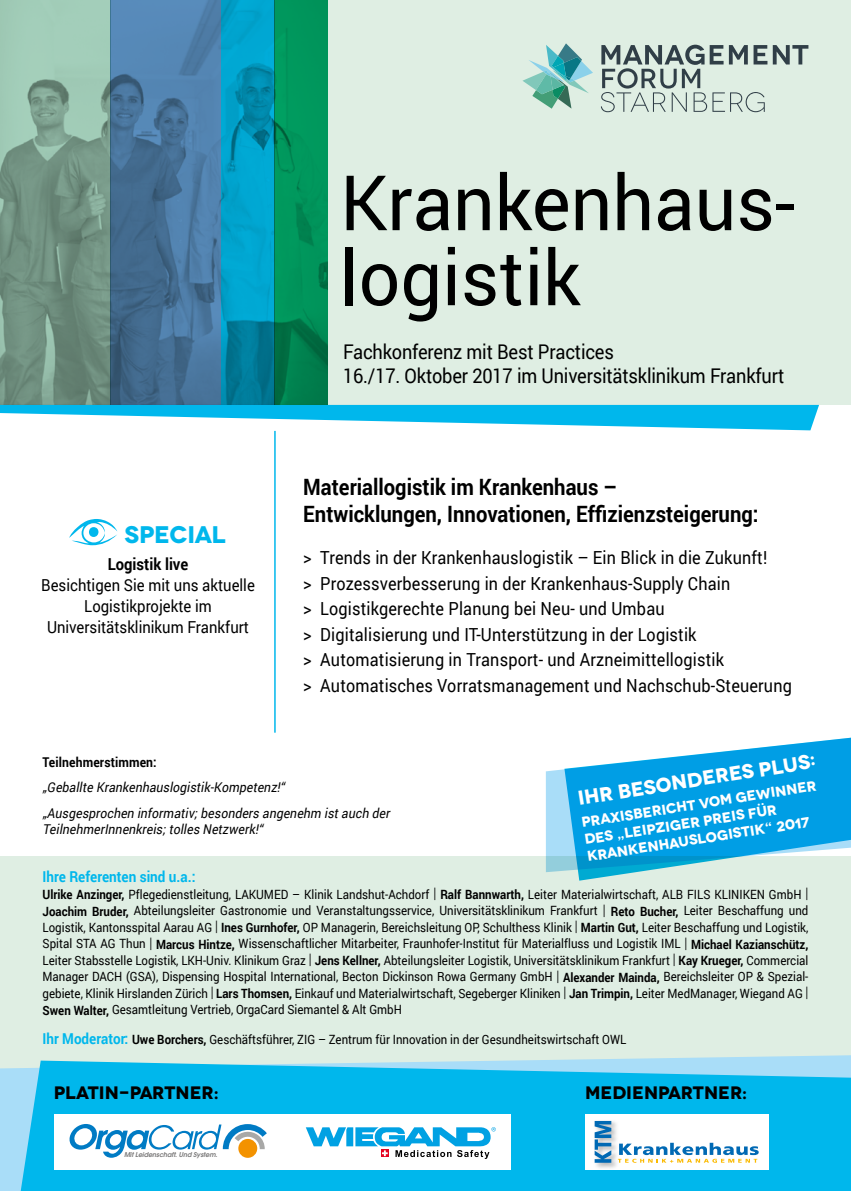
<style>
.page{position:relative;width:851px;height:1191px;background:#fff}
.page>*{position:absolute;margin:0;border:0;box-sizing:border-box;transform-origin:0 0}
.t1{font:76.5px/75px "Roboto";color:#000;scale:.96 1}
.t2{font:700 24px "Novecentowide";letter-spacing:-.02em;color:#00b7ec}
.t3{font:700 22.5px/27px "Roboto";color:#000;scale:.9 1}
.t4{font:20.25px/24px "Roboto";letter-spacing:-.01em;color:#000;scale:.9 1}
.t5{font:700 20.1px "Novecentowide";color:#fff}
.t6{font:18px/25.5px "Roboto";letter-spacing:.01em;color:#000;scale:.9 1}
.t7{font:700 18px "Novecentowide";color:#000}
.t8{font:16.5px/21px "Roboto";color:#000;text-align:center;scale:.9 1}
.t9{font:700 16.5px "Roboto";color:#000;scale:.9 1}
.t10{font:700 15px "Roboto";color:#00b7ec;scale:.9 1}
.t11{font:700 14.25px/17.2px "Novecentowide";color:#fff}
.t12{font:italic 13.5px/25.5px "Roboto";color:#000;scale:.9 1}
.t13{font:700 13.5px "Roboto";letter-spacing:.01em;color:#000;scale:.9 1}
.t14{font:12.75px/16.5px "Roboto";color:#000;text-align:justify;scale:.9 1}
.t15{font:italic 600 6.6px "Avant Garde LT";color:#7c7b7b}
.s1{font-weight:700}
.s2{font-family:"Novecentowide";font-size:14.7px}
.s3{font-weight:700;font-size:15px;color:#00b7ec}
</style>
<div class="page">
<div style="left:0;top:856px;width:850px;height:232px;background:#dfeee3"></div>
<div style="left:0;top:0;width:850px;height:405px;background:#dfeee3"></div>
<svg style="left:111px;top:0;width:110px;height:405px;background:#49759c"></svg>
<svg style="left:221px;top:0;width:53px;height:405px;background:#0098bf"></svg>
<svg style="left:0;top:0;width:111px;height:405px;background:#7ea190"></svg>
<svg style="left:274px;top:0;width:53px;height:405px;background:#008e57"></svg>
<svg style="left:0;top:405px;width:819px;height:25px"></svg>
<svg style="left:0;top:1055px;width:850px;height:136px"></svg>
<svg style="left:21px;top:1060px;width:829px;height:131px;background:#17bced"></svg>
<svg style="left:601px;top:45px;width:207px;height:67px"></svg>
<svg style="left:522px;top:43px;width:71px;height:66px"></svg>
<hr style="left:274px;top:431px;width:2px;height:301px;background:#00b7ec">
<svg style="left:69px;top:519px;width:48px;height:26px"></svg>
<div style="left:266px;top:1114px;width:244px;height:55px;background:#fff"></div>
<svg style="left:306px;top:1127px;width:189px;height:31px"></svg>
<svg style="left:545px;top:769px;width:19px;height:104px;background:#abdcf3"></svg>
<svg style="left:564px;top:737px;width:286px;height:144px;fill:#009ee5"></svg>
<div style="left:54px;top:1114px;width:228px;height:55px;background:#fff"></div>
<svg style="left:69px;top:1124px;width:198px;height:33px"></svg>
<div style="left:585px;top:1114px;width:183px;height:55px;background:#fff"></div>
<div style="left:593px;top:1119px;width:25px;height:51px;background:#000;opacity:.3"></div>
<svg style="left:594px;top:1121px;width:17px;height:41px"></svg>
<svg style="left:617px;top:1142px;width:141px;height:20px"></svg>
<h1 class="t1" style="left:340px;top:162px;width:475px">Krankenhaus&shy;logistik</h1>
<h2 class="t2" style="left:124px;top:519px;width:103px">SPECIAL</h2>
<p class="t9" style="left:108px;top:552px;width:91px">Logistik live</p>
<p class="t8" style="left:41px;top:573px;width:239px">Besichtigen Sie mit uns aktuelle<br>Logistikprojekte im<br>Universitätsklinikum Frankfurt</p>
<h3 class="t4" style="left:343px;top:339px;width:491px">Fachkonferenz mit Best Practices<br>16./17. Oktober 2017 im Universitätsklinikum Frankfurt</h3>
<h3 class="t3" style="left:303px;top:473px;width:507px">Materiallogistik im Krankenhaus –<br>Entwicklungen, Innovationen, Effizienzsteigerung:</h3>
<p class="t6" style="left:303px;top:544px;width:544px">&gt; Trends in der Krankenhauslogistik – Ein Blick in die Zukunft!<br>&gt; Prozessverbesserung in der Krankenhaus-Supply Chain<br>&gt; Logistikgerechte Planung bei Neu- und Umbau<br>&gt; Digitalisierung und IT-Unterstützung in der Logistik<br>&gt; Automatisierung in Transport- und Arzneimittellogistik<br>&gt; Automatisches Vorratsmanagement und Nachschub-Steuerung</p>
<p class="t13" style="left:43px;top:752px;width:128px">Teilnehmerstimmen:</p>
<p class="t12" style="left:43px;top:774px;width:390px">„Geballte Krankenhauslogistik-Kompetenz!“<br>„Ausgesprochen informativ;besonders angenehm istauch der</p>
<p class="t12" style="left:43px;top:816px;width:250px">TeilnehmerInnenkreis;tolles Netzwerk!“</p>
<h3 class="t5" style="left:576px;top:785px;width:242px;rotate:-9deg">IHR BESONDERES PLUS:</h3>
<p class="t11" style="left:580px;top:814px;width:239px;rotate:-9deg">PRAXISBERICHT VOM GEWINNER<br>DES „LEIPZIGER PREIS FÜR<br>KRANKENHAUSLOGISTIK“ 2017</p>
<p class="t10" style="left:43px;top:866px;width:171px">Ihre Referenten sind u.a.:</p>
<p class="t14" style="left:43px;top:885px;width:852px"><span class="s1">Ulrike Anzinger,</span> Pflegedienstleitung, LAKUMED – Klinik Landshut-Achdorf <span class="s2">|</span> <span class="s1">Ralf Bannwarth,</span> Leiter Materialwirtschaft, ALB FILS KLINIKEN GmbH <span class="s2">| </span><span class="s1">Joachim Bruder,</span> Abteilungsleiter Gastronomie und Veranstaltungsservice, Universitätsklinikum Frankfurt <span class="s2">|</span> <span class="s1">Reto Bucher,</span> Leiter Beschaffung und Logistik, Kantonsspital Aarau AG <span class="s2">|</span> <span class="s1">Ines Gurnhofer,</span> OP Managerin, Bereichsleitung OP, Schulthess Klinik <span class="s2">|</span> <span class="s1">Martin Gut,</span> Leiter Beschaffung und Logistik, Spital STA AG Thun <span class="s2">|</span> <span class="s1">Marcus Hintze,</span> Wissenschaftlicher Mitarbeiter, Fraunhofer-Institut für Materialfluss und Logistik IML <span class="s2">|</span> <span class="s1">Michael Kazianschütz, </span>Leiter Stabsstelle Logistik, LKH-Univ. Klinikum Graz <span class="s2">|</span> <span class="s1">Jens Kellner,</span> Abteilungsleiter Logistik, Universitätsklinikum Frankfurt <span class="s2">|</span> <span class="s1">Kay Krueger,</span> Commercial Manager DACH (GSA), Dispensing Hospital International, Becton Dickinson Rowa Germany GmbH <span class="s2">|</span> <span class="s1">Alexander Mainda,</span> Bereichsleiter OP &amp; Spezial&shy;gebiete, Klinik Hirslanden Zürich <span class="s2">|</span> <span class="s1">Lars Thomsen,</span> Einkauf und Materialwirtschaft, Segeberger Kliniken <span class="s2">|</span> <span class="s1">Jan Trimpin,</span> Leiter MedManager, Wiegand AG <span class="s2">| </span><span class="s1">Swen Walter,</span> Gesamtleitung Vertrieb, OrgaCard Siemantel &amp; Alt GmbH</p>
<p class="t14" style="left:43px;top:1031px;width:650px"><span class="s3">Ihr Moderator:</span> <span class="s1">Uwe Borchers,</span> Geschäftsführer, ZIG – Zentrum für Innovation in der Gesundheitswirtschaft OWL</p>
<h3 class="t7" style="left:54px;top:1081px;width:167px">PLATIN-PARTNER:</h3>
<p class="t15" style="left:124px;top:1150px;width:97px">MitLeidenschaft.Und System.</p>
<h3 class="t7" style="left:585px;top:1081px;width:164px">MEDIENPARTNER:</h3>
</div>
